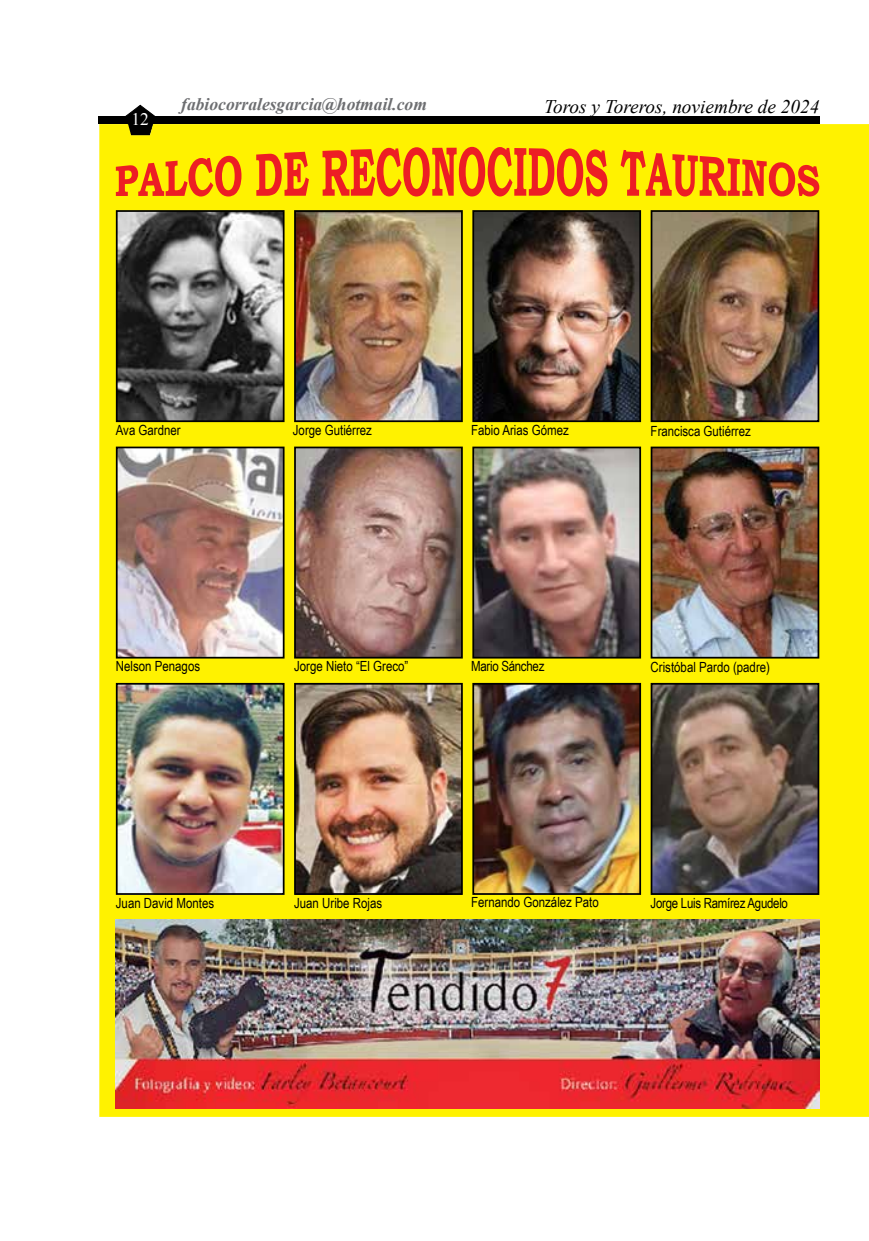
<style>
.page{position:relative;width:869px;height:1241px;background:#fff}
.page>*{position:absolute;margin:0;border:0;box-sizing:border-box;transform-origin:0 0}
.t1{font:italic 19.25px "Times New Roman";color:#000}
.t2{font:italic 700 17.5px "Times New Roman";color:#6d6e71}
.t3{font:17.5px "Times New Roman";color:#fff}
.t4{font:14px "Arial Narrow";color:#000}
.t5{font:14px "Arial Narrow";letter-spacing:-.02em;color:#000}
</style>
<div class="page">
<div style="left:98px;top:116px;width:721px;height:8px;background:#000"></div>
<svg style="left:125px;top:105px;width:30px;height:11px"></svg>
<div style="left:99px;top:124px;width:769px;height:992px;background:#fff200"></div>
<svg style="left:116px;top:155px;width:125px;height:41px;background:#f7980e"></svg>
<svg style="left:256px;top:152px;width:53px;height:44px;background:#f57c13"></svg>
<svg style="left:322px;top:147px;width:285px;height:49px;background:#f58711"></svg>
<svg style="left:620px;top:150px;width:199px;height:46px;background:#f7970f"></svg>
<img style="left:119px;top:213px;width:162px;height:206px">
<div style="left:116px;top:210px;width:168px;height:212px;border:2px solid #000"></div>
<img style="left:297px;top:449px;width:162px;height:206px">
<div style="left:294px;top:446px;width:168px;height:212px;border:2px solid #000"></div>
<img style="left:119px;top:449px;width:162px;height:206px">
<div style="left:116px;top:446px;width:168px;height:212px;border:2px solid #000"></div>
<img style="left:297px;top:685px;width:162px;height:206px">
<div style="left:294px;top:682px;width:168px;height:212px;border:2px solid #000"></div>
<img style="left:297px;top:213px;width:162px;height:206px">
<div style="left:294px;top:210px;width:168px;height:212px;border:2px solid #000"></div>
<img style="left:475px;top:449px;width:162px;height:206px">
<div style="left:472px;top:446px;width:168px;height:212px;border:2px solid #000"></div>
<img style="left:475px;top:213px;width:162px;height:206px">
<div style="left:472px;top:210px;width:168px;height:212px;border:2px solid #000"></div>
<img style="left:475px;top:685px;width:162px;height:206px">
<div style="left:472px;top:682px;width:168px;height:212px;border:2px solid #000"></div>
<img style="left:653px;top:449px;width:163px;height:206px">
<div style="left:650px;top:446px;width:169px;height:212px;border:2px solid #000"></div>
<img style="left:653px;top:213px;width:163px;height:206px">
<div style="left:650px;top:210px;width:169px;height:212px;border:2px solid #000"></div>
<img style="left:653px;top:685px;width:163px;height:206px">
<div style="left:650px;top:682px;width:169px;height:212px;border:2px solid #000"></div>
<img style="left:119px;top:685px;width:162px;height:206px">
<div style="left:116px;top:682px;width:168px;height:212px;border:2px solid #000"></div>
<img style="left:116px;top:919px;width:703px;height:188px">
<p class="t3" style="left:131px;top:107px;width:19px">12</p>
<p class="t2" style="left:181px;top:92px;width:247px">fabiocorralesgarcia@hotmail.com</p>
<h1 class="t1" style="left:544px;top:93px;width:276px">Toros y Toreros, noviembre de 2024</h1>
<p class="t4" style="left:116px;top:419px;width:66px">Ava Gardner</p>
<p class="t4" style="left:293px;top:419px;width:81px">Jorge Gutiérrez</p>
<p class="t4" style="left:471px;top:419px;width:99px">Fabio Arias Gómez</p>
<p class="t4" style="left:650px;top:420px;width:102px">Francisca Gutiérrez</p>
<p class="t4" style="left:294px;top:655px;width:116px">Jorge Nieto “El Greco”</p>
<p class="t4" style="left:116px;top:655px;width:86px">Nelson Penagos</p>
<p class="t5" style="left:471px;top:655px;width:75px">Mario Sánchez</p>
<p class="t4" style="left:650px;top:656px;width:121px">Cristóbal Pardo (padre)</p>
<p class="t4" style="left:471px;top:892px;width:129px">Fernando González Pato</p>
<p class="t4" style="left:116px;top:893px;width:100px">Juan David Montes</p>
<p class="t5" style="left:650px;top:893px;width:139px">Jorge Luis Ramírez Agudelo</p>
<p class="t4" style="left:294px;top:893px;width:90px">Juan Uribe Rojas</p>
</div>
